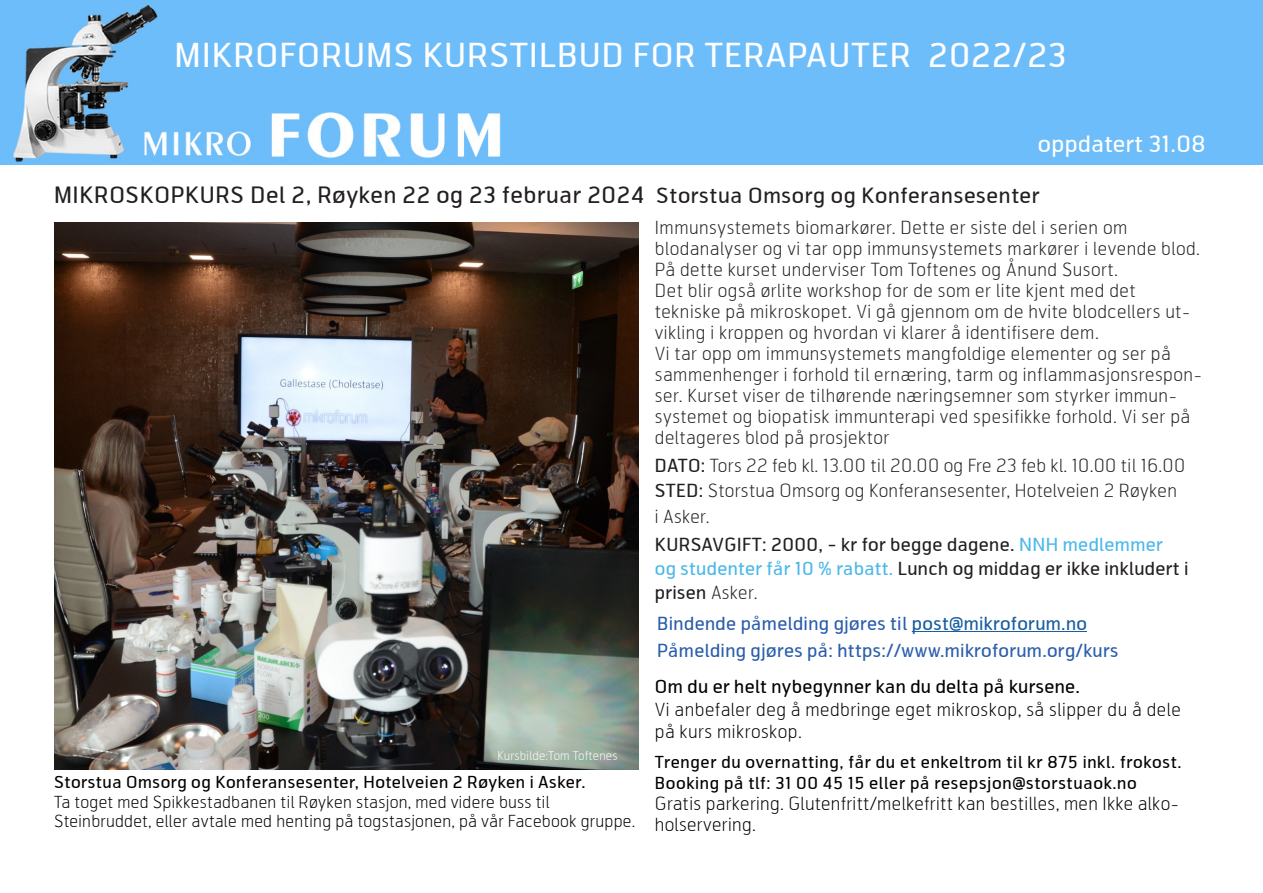
<style>
.page{position:relative;width:1263px;height:893px;background:#fff}
.page>*{position:absolute;margin:0;border:0;box-sizing:border-box;transform-origin:0 0}
.t1{font:33px "Telenor";letter-spacing:.03em;color:#fff}
.t2{font:22.5px "Telenor";letter-spacing:.03em;color:#231f20}
.t3{font:22.5px "Telenor";letter-spacing:.02em;color:#fff}
.t4{font:300 18px/21px "Telenor";letter-spacing:.03em;color:#231f20}
.t5{font:300 18px/22.5px "Telenor";letter-spacing:.02em;color:#000001}
.t6{font:18px/24px "Telenor";letter-spacing:.02em;color:#231f20}
.t7{font:18px/27px "Telenor";letter-spacing:.02em;color:#2a5dab}
.t8{font:16.5px/21px "Telenor";letter-spacing:.04em;color:#000001}
.t9{font:300 16.5px/19.5px "Telenor";letter-spacing:.02em;color:#000001}
.t10{font:300 12px "Telenor";letter-spacing:.02em;color:#fff}
.s1{font-size:21px}
.s2{font-weight:400}
.s3{color:#4ab8e9}
.s4{font-weight:300}
.s5{color:#175d9e}
</style>
<div class="page">
<img style="left:0;top:0;width:1263px;height:165px">
<hr style="left:912px;top:631px;width:175px;height:1px;background:#175d9e">
<img style="left:54px;top:222px;width:585px;height:548px">
<p class="t1" style="left:174px;top:34px;width:894px">MIKROFORUMS KURSTILBUD FOR TERAPAUTER 2022/23</p>
<p class="t3" style="left:1038px;top:130px;width:169px">oppdatert 31.08</p>
<p class="t2" style="left:54px;top:181px;width:987px">MIKROSKOPKURS Del 2, Røyken 22 og 23 februar 2024 <span class="s1">Storstua Omsorg og Konferansesenter</span></p>
<p class="t10" style="left:497px;top:748px;width:122px">Kursbilde:Tom Toftenes</p>
<p class="t8" style="left:54px;top:771px;width:533px">Storstua Omsorg og Konferansesenter, Hotelveien 2 Røyken i Asker.</p>
<p class="t9" style="left:54px;top:792px;width:583px">Ta toget med Spikkestadbanen til Røyken stasjon, med videre buss til<br>Steinbruddet, eller avtale med henting på togstasjonen, på vår Facebook gruppe.</p>
<p class="t4" style="left:655px;top:217px;width:547px">Immunsystemets biomarkører. Dette er siste del i serien om blodanalyser og vi tar opp immunsystemets markører i levende blod.</p>
<p class="t4" style="left:655px;top:259px;width:549px">På dette kurset underviser Tom Toftenes og Ånund Susort.<br>Det blir også ørlite workshop for de som er lite kjent med det tekniske på mikroskopet. Vi gå gjennom om de hvite blodcellers ut&shy;vikling i kroppen og hvordan vi klarer å identifisere dem.<br>Vi tar opp om immunsystemets mangfoldige elementer og ser på sammenhenger i forhold til ernæring, tarm og inflammasjonsrespon&shy;ser. Kurset viser de tilhørende næringsemner som styrker immun&shy;systemet og biopatisk immunterapi ved spesifikke forhold. Vi ser på deltageres blod på prosjektor</p>
<p class="t4" style="left:655px;top:454px;width:532px"><span class="s2">DATO:</span> Tors 22 feb kl. 13.00 til 20.00 og Fre 23 feb kl. 10.00 til 16.00</p>
<p class="t4" style="left:655px;top:478px;width:523px;line-height:25.5px"><span class="s2">STED:</span> Storstua Omsorg og Konferansesenter, Hotelveien 2 Røyken i Asker.</p>
<p class="t6" style="left:655px;top:532px;width:535px">KURSAVGIFT: 2000, - kr for begge dagene. <span class="s3">NNH medlemmer og studenter får 10 % rabatt.</span> Lunch og middag er ikke inkludert i prisen <span class="s4">Asker.</span></p>
<p class="t7" style="left:657px;top:610px;width:463px">Bindende påmelding gjøres til <span class="s5">post@mikroforum.no<br></span>Påmelding gjøres på: https://www.mikroforum.org/kurs</p>
<p class="t5" style="left:655px;top:675px;width:527px"><span class="s2">Om du er helt nybegynner kan du delta på kursene.<br></span>Vi anbefaler deg å medbringe eget mikroskop, så slipper du å dele på kurs mikroskop.</p>
<p class="t8" style="left:655px;top:751px;width:528px">Trenger du overnatting, får du et enkeltrom til kr 875 inkl. frokost.<br>Booking på tlf: 31 00 45 15 eller på resepsjon@storstuaok.no</p>
<p class="t5" style="left:655px;top:792px;width:526px;line-height:21px">Gratis parkering. Glutenfritt/melkefritt kan bestilles, men Ikke alko&shy;holservering.</p>
</div>
